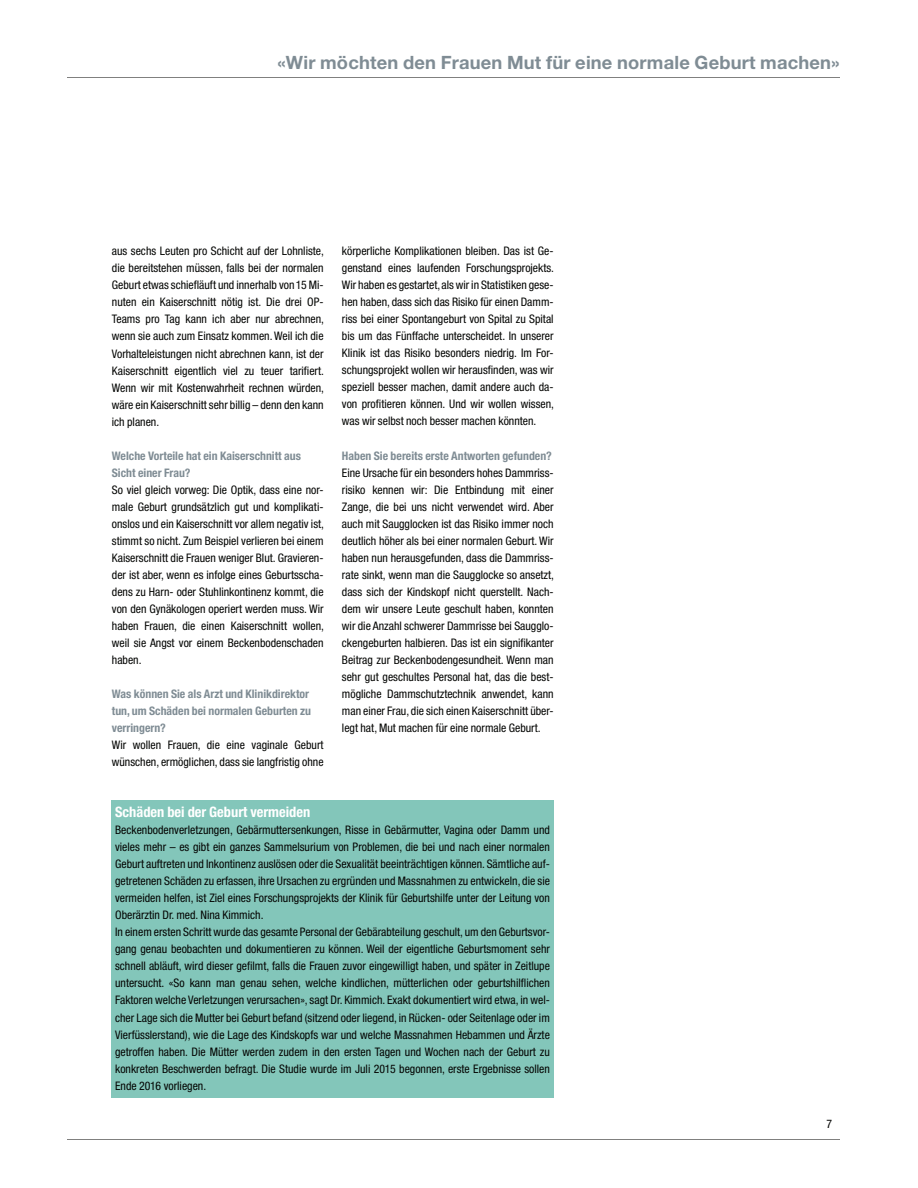
<style>
.page{position:relative;width:918px;height:1188px;background:#fff}
.page>*{position:absolute;margin:0;border:0;box-sizing:border-box;transform-origin:0 0}
.t1{font:700 18.3px "Helvetica Neue LT Std";letter-spacing:.01em;color:#7f8c94}
.t2{font:700 condensed 14.4px "Helvetica Neue LT Pro";color:#fff}
.t3{font:condensed 11.85px/17px "Helvetica Neue LT Pro";color:#040503;text-align:justify}
.t4{font:700 condensed 11.85px/17px "Helvetica Neue LT Pro";color:#7f8c94}
</style>
<div class="page">
<hr style="left:67px;top:1140px;width:773px;height:1px;background:#80807f">
<hr style="left:67px;top:78px;width:773px;height:1px;background:#80807f">
<div style="left:111px;top:800px;width:443px;height:298px;background:#83c6ba"></div>
<h1 class="t1" style="left:278px;top:56px;width:563px">«Wir möchten den Frauen Mut für eine normale Geburt machen»</h1>
<p class="t3" style="left:112px;top:244px;width:214px">aus sechs Leuten pro Schicht auf der Lohnliste, die bereitstehen müssen, falls bei der normalen Geburt etwas schiefläuft und innerhalb von 15 Mi&shy;nuten ein Kaiserschnitt nötig ist. Die drei OP-Teams pro Tag kann ich aber nur abrechnen, wenn sie auch zum Einsatz kommen. Weil ich die Vorhalteleistungen nicht abrechnen kann, ist der Kaiserschnitt eigentlich viel zu teuer tarifiert.<br>Wenn wir mit Kostenwahrheit rechnen würden, wäre ein Kaiserschnitt sehr billig – denn den kann ich planen.</p>
<p class="t4" style="left:112px;top:448px;width:191px">Welche Vorteile hat ein Kaiserschnitt aus<br>Sicht einer Frau?</p>
<p class="t3" style="left:112px;top:482px;width:214px">So viel gleich vorweg: Die Optik, dass eine nor&shy;male Geburt grundsätzlich gut und komplikati&shy;onslos und ein Kaiserschnitt vor allem negativ ist, stimmt so nicht. Zum Beispiel verlieren bei einem Kaiserschnitt die Frauen weniger Blut. Gravieren&shy;der ist aber, wenn es infolge eines Geburtsscha&shy;dens zu Harn- oder Stuhlinkontinenz kommt, die von den Gynäkologen operiert werden muss. Wir haben Frauen, die einen Kaiserschnitt wollen, weil sie Angst vor einem Beckenbodenschaden haben.</p>
<p class="t4" style="left:112px;top:686px;width:201px">Was können Sie als Arzt und Klinikdirektor tun, um Schäden bei normalen Geburten zu verringern?</p>
<p class="t3" style="left:112px;top:737px;width:213px">Wir wollen Frauen, die eine vaginale Geburt wünschen, ermöglichen, dass sie langfristig ohne</p>
<p class="t3" style="left:342px;top:244px;width:214px">körperliche Komplikationen bleiben. Das ist Ge&shy;genstand eines laufenden Forschungsprojekts.<br>Wir haben es gestartet, als wir in Statistiken gese&shy;hen haben, dass sich das Risiko für einen Damm&shy;riss bei einer Spontangeburt von Spital zu Spital bis um das Fünffache unterscheidet. In unserer Klinik ist das Risiko besonders niedrig. Im For&shy;schungsprojekt wollen wir herausfinden, was wir speziell besser machen, damit andere auch da&shy;von profitieren können. Und wir wollen wissen, was wir selbst noch besser machen könnten.</p>
<p class="t4" style="left:342px;top:448px;width:211px">Haben Sie bereits erste Antworten gefunden?</p>
<p class="t3" style="left:342px;top:465px;width:214px">Eine Ursache für ein besonders hohes Dammriss&shy;risiko kennen wir: Die Entbindung mit einer Zange, die bei uns nicht verwendet wird. Aber auch mit Saugglocken ist das Risiko immer noch deutlich höher als bei einer normalen Geburt. Wir haben nun herausgefunden, dass die Dammriss&shy;rate sinkt, wenn man die Saugglocke so ansetzt, dass sich der Kindskopf nicht querstellt. Nach&shy;dem wir unsere Leute geschult haben, konnten wir die Anzahl schwerer Dammrisse bei Saugglo&shy;ckengeburten halbieren. Das ist ein signifikanter Beitrag zur Beckenbodengesundheit. Wenn man sehr gut geschultes Personal hat, das die best&shy;mögliche Dammschutztechnik anwendet, kann man einer Frau, die sich einen Kaiserschnitt über&shy;legt hat, Mut machen für eine normale Geburt.</p>
<p class="t2" style="left:115px;top:807px;width:197px">Schäden bei der Geburt vermeiden</p>
<p class="t3" style="left:115px;top:823px;width:436px;text-align:left">Beckenbodenverletzungen, Gebärmuttersenkungen, Risse in Gebärmutter, Vagina oder Damm und vieles mehr – es gibt ein ganzes Sammelsurium von Problemen, die bei und nach einer normalen Geburt auftreten und Inkontinenz auslösen oder die Sexualität beeinträchtigen können. Sämtliche auf&shy;getretenen Schäden zu erfassen, ihre Ursachen zu ergründen und Massnahmen zu entwickeln, die sie vermeiden helfen, ist Ziel eines Forschungsprojekts der Klinik für Geburtshilfe unter der Leitung von Oberärztin Dr. med. Nina Kimmich.<br>In einem ersten Schritt wurde das gesamte Personal der Gebärabteilung geschult, um den Geburtsvor&shy;gang genau beobachten und dokumentieren zu können. Weil der eigentliche Geburtsmoment sehr schnell abläuft, wird dieser gefilmt, falls die Frauen zuvor eingewilligt haben, und später in Zeitlupe untersucht. «So kann man genau sehen, welche kindlichen, mütterlichen oder geburtshilflichen Faktoren welche Verletzungen verursachen», sagt Dr. Kimmich. Exakt dokumentiert wird etwa, in wel&shy;cher Lage sich die Mutter bei Geburt befand (sitzend oder liegend, in Rücken- oder Seitenlage oder im Vierfüsslerstand), wie die Lage des Kindskopfs war und welche Massnahmen Hebammen und Ärzte getroffen haben. Die Mütter werden zudem in den ersten Tagen und Wochen nach der Geburt zu konkreten Beschwerden befragt. Die Studie wurde im Juli 2015 begonnen, erste Ergebnisse sollen Ende 2016 vorliegen.</p>
<p class="t3" style="left:826px;top:1117px;width:7px">7</p>
</div>
